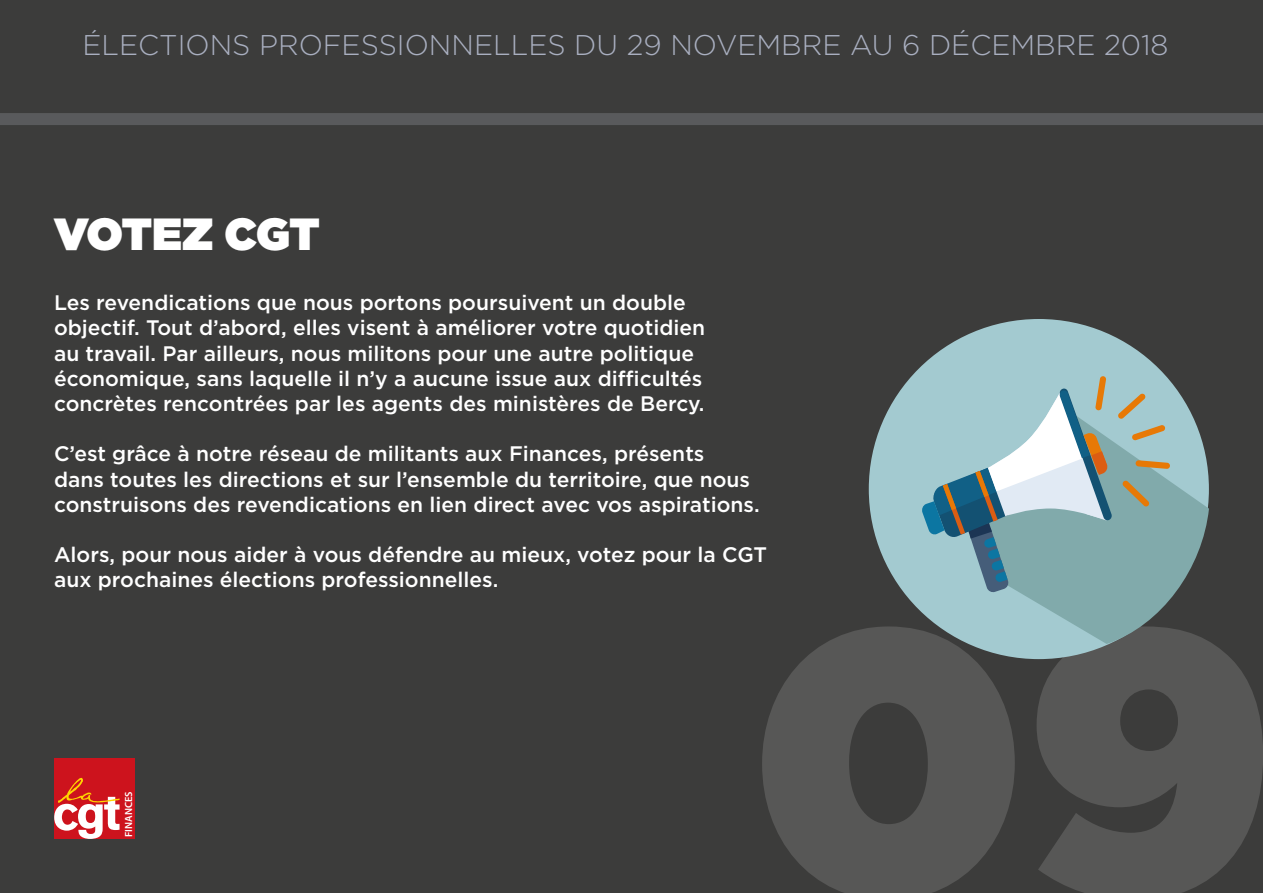
<style>
.page{position:relative;width:1263px;height:893px;background:#3c3c3b}
.page>*{position:absolute;margin:0;border:0;box-sizing:border-box;transform-origin:0 0}
.t1{font:900 375px "Gotham";color:#575756}
.t2{font:900 45px "Gotham";letter-spacing:-.015em;color:#fff}
.t3{font:300 28.5px "Gotham";color:#a9afc0}
.t4{font:500 21px/25.2px "Gotham";color:#fff}
.t5{font:600 10.35px "Myriad Pro";color:#fff}
</style>
<div class="page">
<div style="left:54px;top:758px;width:81px;height:81px;background:#cd131d"></div>
<svg style="left:54px;top:778px;width:66px;height:61px"></svg>
<div style="left:0;top:113px;width:1263px;height:12px;background:#595a5c"></div>
<div style="left:869px;top:319px;width:340px;height:340px;background:#a3cad0;border-radius:50%"></div>
<svg style="left:1021px;top:408px;width:188px;height:236px;fill:#81aaab"></svg>
<svg style="left:1132px;top:425px;width:33px;height:16px"></svg>
<svg style="left:1135px;top:460px;width:35px;height:9px"></svg>
<svg style="left:1122px;top:480px;width:27px;height:27px"></svg>
<svg style="left:1118px;top:393px;width:28px;height:26px"></svg>
<svg style="left:922px;top:376px;width:190px;height:217px"></svg>
<h3 class="t3" style="left:82px;top:27px;width:1087px">ÉLECTIONS PROFESSIONNELLES DU 29 NOVEMBRE AU 6 DÉCEMBRE 2018</h3>
<h2 class="t2" style="left:54px;top:202px;width:267px">VOTEZ CGT</h2>
<p class="t4" style="left:54px;top:290px;width:653px">Les revendications que nous portons poursuivent un double objectif. Tout d’abord, elles visent à améliorer votre quotidien au travail. Par ailleurs, nous militons pour une autre politique économique, sans laquelle il n’y a aucune issue aux difficultés concrètes rencontrées par les agents des ministères de Bercy.</p>
<p class="t4" style="left:54px;top:441px;width:707px">C’est grâce à notre réseau de militants aux Finances, présents<br>dans toutes les directions et sur l’ensemble du territoire, que nous construisons des revendications en lien direct avec vos aspirations.</p>
<p class="t4" style="left:54px;top:542px;width:715px">Alors, pour nous aider à vous défendre au mieux, votez pour la CGT aux prochaines élections professionnelles.</p>
<p class="t5" style="left:122px;top:837px;width:47px;rotate:-90deg">FINANCES</p>
<h1 class="t1" style="left:751px;top:493px;width:523px">09</h1>
</div>
